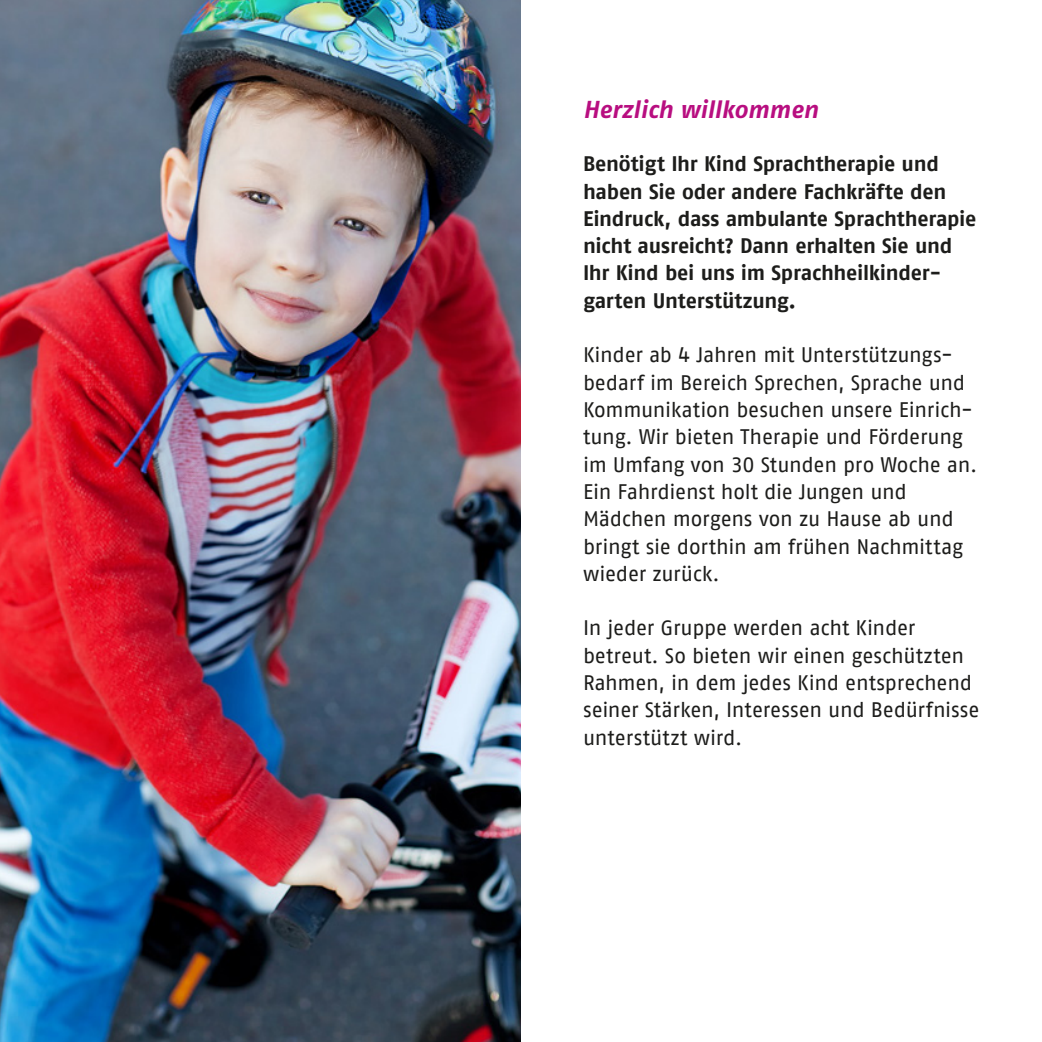
<style>
.page{position:relative;width:1042px;height:1042px;background:#fff}
.page>*{position:absolute;margin:0;border:0;box-sizing:border-box;transform-origin:0 0}
.t1{font:italic 700 24.5px "Fago Pro";color:#b80e80}
.t2{font:21px/27.3px "AWO Fago Office";letter-spacing:-.015em;color:#1d1d1b}
.t3{font:700 21px/27.3px "AWO Fago Office";letter-spacing:-.015em;color:#1d1d1b}
</style>
<div class="page">
<img style="left:0;top:0;width:521px;height:1042px">
<p class="t1" style="left:583px;top:95px;width:236px">Herzlich willkommen</p>
<p class="t3" style="left:583px;top:150px;width:395px">Benötigt Ihr Kind Sprachtherapie und haben Sie oder andere Fachkräfte den Eindruck, dass ambulante Sprachtherapie nicht ausreicht? Dann erhalten Sie und Ihr Kind bei uns im Sprachheilkinder&shy;garten Unterstützung.</p>
<p class="t2" style="left:583px;top:341px;width:396px">Kinder ab 4 Jahren mit Unterstützungs&shy;bedarf im Bereich Sprechen, Sprache und Kommunikation besuchen unsere Einrich&shy;tung. Wir bieten Therapie und Förderung im Umfang von 30 Stunden pro Woche an.<br>Ein Fahrdienst holt die Jungen und Mädchen morgens von zu Hause ab und bringt sie dorthin am frühen Nachmittag wieder zurück.</p>
<p class="t2" style="left:583px;top:614px;width:398px">In jeder Gruppe werden acht Kinder betreut. So bieten wir einen geschützten Rahmen, in dem jedes Kind entsprechend seiner Stärken, Interessen und Bedürfnisse unterstützt wird.</p>
</div>
